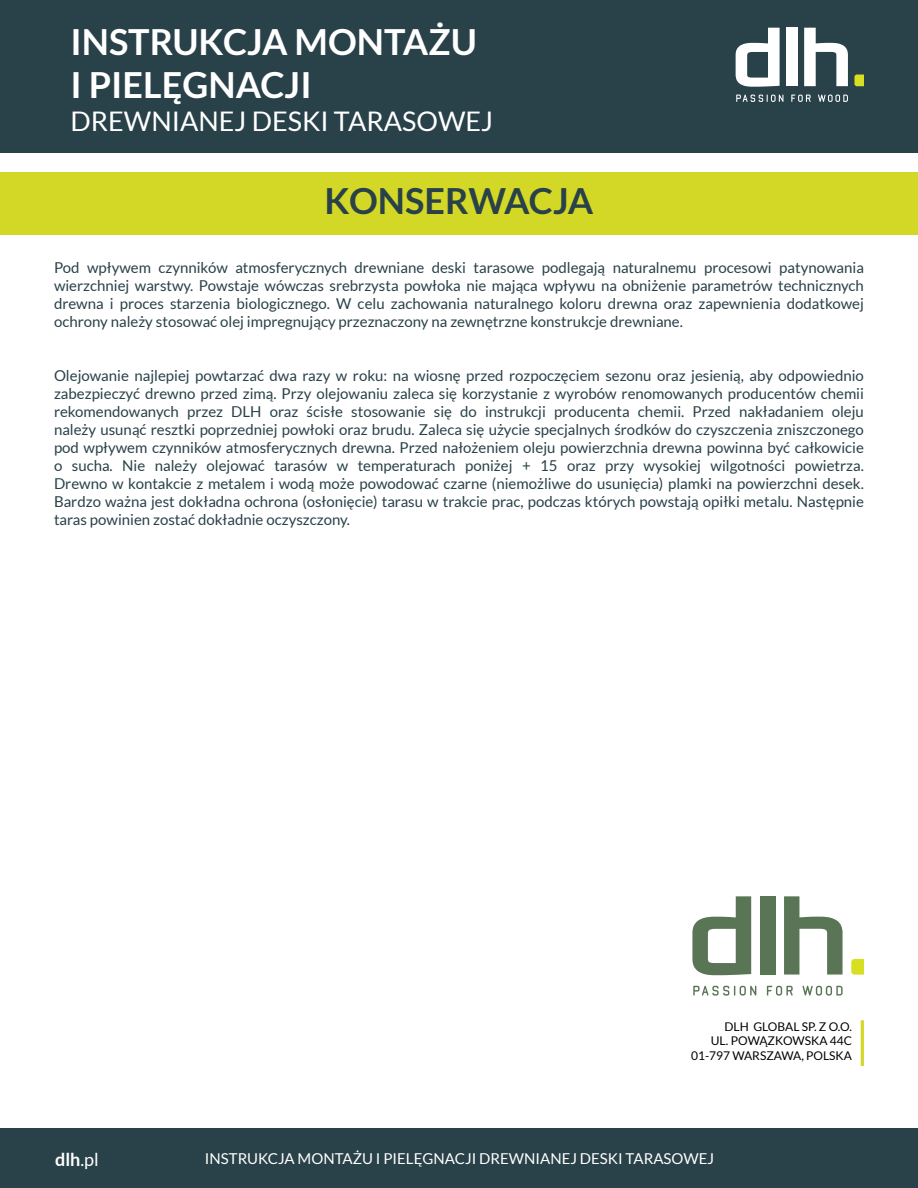
<style>
.page{position:relative;width:918px;height:1188px;background:#fff}
.page>*{position:absolute;margin:0;border:0;box-sizing:border-box;transform-origin:0 0}
.t1{font:700 36px/43.2px "Lato";color:#fff}
.t2{font:700 36px "Lato";color:#294148}
.t3{font:27px "Lato";color:#fff}
.t4{font:700 18px "Lato";color:#fff}
.t5{font:15px/18px "Lato";color:#294148;text-align:justify}
.t6{font:15px "Lato";color:#fff}
.t7{font:12px/14.4px "Lato";color:#000}
.s1{font-weight:400}
</style>
<div class="page">
<div style="left:0;top:173px;width:918px;height:62px;background:#d3d827"></div>
<div style="left:0;top:0;width:918px;height:152px;background:#294148"></div>
<svg style="left:791px;top:95px;width:20px;height:7px"></svg>
<svg style="left:818px;top:95px;width:30px;height:7px"></svg>
<svg style="left:736px;top:28px;width:44px;height:59px"></svg>
<div style="left:786px;top:28px;width:12px;height:58px;background:#fff"></div>
<svg style="left:804px;top:28px;width:44px;height:58px"></svg>
<svg style="left:854px;top:75px;width:10px;height:11px"></svg>
<svg style="left:736px;top:95px;width:47px;height:7px"></svg>
<div style="left:0;top:1129px;width:918px;height:59px;background:#294148"></div>
<svg style="left:767px;top:986px;width:26px;height:10px"></svg>
<svg style="left:803px;top:986px;width:40px;height:10px"></svg>
<svg style="left:692px;top:896px;width:59px;height:79px"></svg>
<div style="left:760px;top:896px;width:15px;height:79px;background:#5a7456"></div>
<svg style="left:784px;top:896px;width:59px;height:79px"></svg>
<svg style="left:851px;top:959px;width:13px;height:16px"></svg>
<svg style="left:693px;top:986px;width:63px;height:10px"></svg>
<hr style="left:861px;top:1020px;width:3px;height:46px;background:#d3d827">
<h1 class="t1" style="left:70px;top:20px;width:408px">INSTRUKCJA MONTAŻU<br>I PI ELĘGNACJI</h1>
<h2 class="t3" style="left:70px;top:106px;width:424px">DREWNIANEJ DESKI TARASOWEJ</h2>
<h1 class="t2" style="left:325px;top:180px;width:25px">KONSER</h1>
<h1 class="t2" style="left:469px;top:180px;width:59px">WACJA</h1>
<p class="t5" style="left:54px;top:259px;width:812px">Pod wpływem czynników atmosferycznych drewniane deski tarasowe podlegają naturalnemu procesowi patynowania wierzchniej warstwy. Powstaje wówczas srebrzysta powłoka nie mająca wpływu na obniżenie parametrów technicznych drewna i proces starzenia biologicznego. W celu zachowania naturalnego koloru drewna oraz zapewnienia dodatkowej ochrony należy stosować olej impregnujący przeznaczony na zewnętrzne konstrukcje drewniane.</p>
<p class="t5" style="left:54px;top:367px;width:812px">Olejowanie najlepiej powtarzać dwa razy w roku: na wiosnę przed rozpoczęciem sezonu oraz jesienią, aby odpowiednio zabezpieczyć drewno przed zimą. Przy olejowaniu zaleca się korzystanie z wyrobów renomowanych producentów chemii rekomendowanych przez DLH oraz ścisłe stosowanie się do instrukcji producenta chemii. Przed nakładaniem oleju należy usunąć resztki poprzedniej powłoki oraz brudu. Zaleca się użycie specjalnych środków do czyszczenia zniszczonego pod wpływem czynników atmosferycznych drewna. Przed nałożeniem oleju powierzchnia drewna powinna być całkowicie o sucha. Nie należy olejować tarasów w temperaturach poniżej + 15 oraz przy wysokiej wilgotności powietrza.<br>Drewno w kontakcie z metalem i wodą może powodować czarne (niemożliwe do usunięcia) plamki na powierzchni desek.<br>Bardzo ważna jest dokładna ochrona (osłonięcie) tarasu w trakcie prac, podczas których powstają opiłki metalu. Następnie taras powinien zostać dokładnie oczyszczony.</p>
<p class="t7" style="left:711px;top:1019px;width:143px;text-indent:14px">DLH GLOBAL SP. Z O.O.<br>U L. POWĄZKOWSKA</p>
<p class="t7" style="left:691px;top:1034px;width:161px;text-indent:139px">44C<br>01-797 WARSZAWA, POLSKA</p>
<p class="t4" style="left:55px;top:1149px;width:45px">DLH<span class="s1">.pl</span></p>
<p class="t6" style="left:205px;top:1150px;width:460px">Instrukcja montażu i PIELĘGNACJ I DREWNIANEJ DESKI TARASO</p>
<p class="t6" style="left:683px;top:1150px;width:30px">WEJ</p>
</div>
